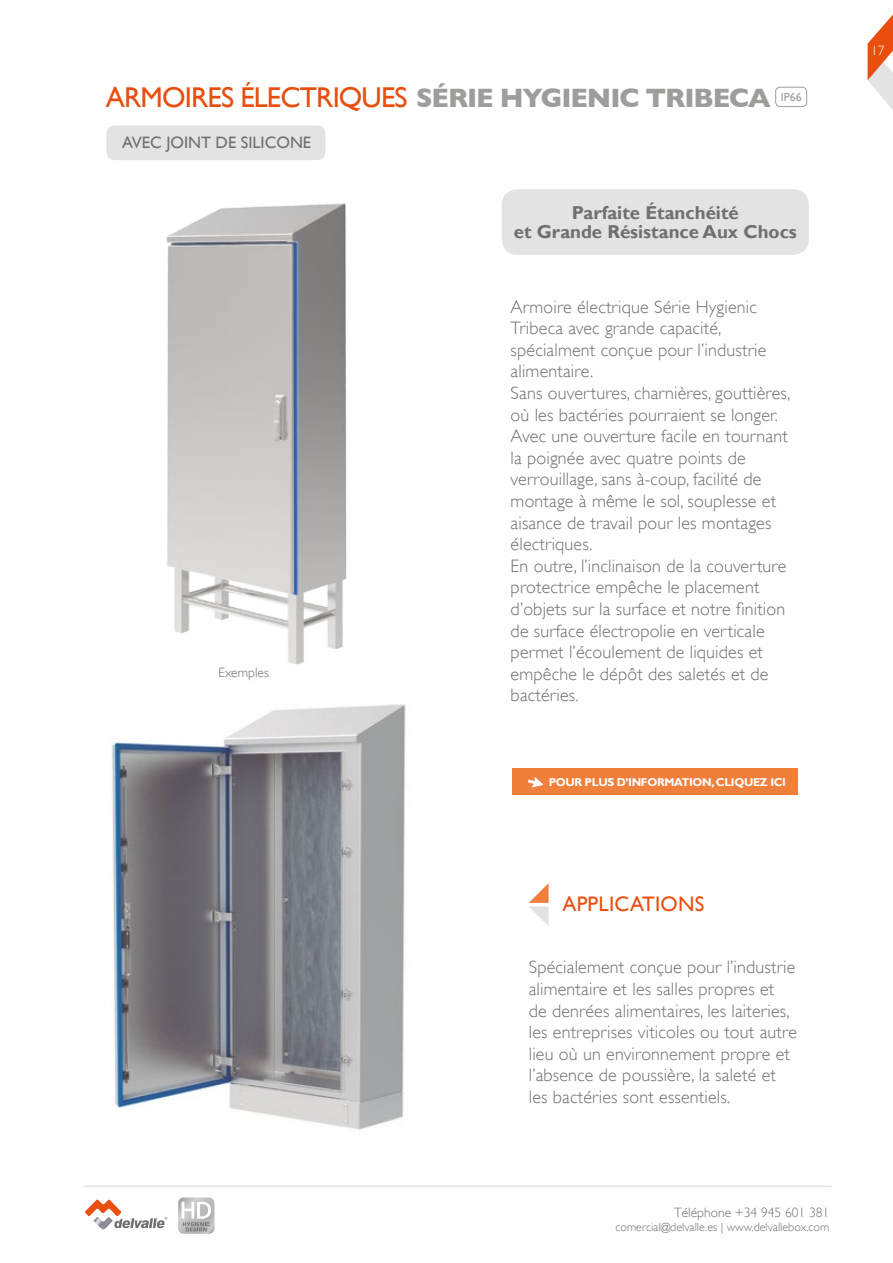
<style>
.page{position:relative;width:893px;height:1263px;background:#fff}
.page>*{position:absolute;margin:0;border:0;box-sizing:border-box;transform-origin:0 0}
.t1{font:700 27.15px "Gill Sans";letter-spacing:-.04em;color:#9d9d9c}
.t2{font:21px "Gill Sans";letter-spacing:.01em;color:#e94e0f}
.t3{font:700 18.6px/19.8px "Gill Sans";color:#706f6f;text-align:center}
.t4{font:300 18px/21.6px "Gill Sans";letter-spacing:.01em;color:#706f6f}
.t5{font:300 18px/21.6px "Gill Sans";letter-spacing:.01em;color:#706f6f}
.t6{font:16.5px "Gill Sans";color:#706f6f}
.t7{font:300 13.5px "Gill Sans";color:#706f6f}
.t8{font:300 13.5px "Gill Sans";color:#fff}
.t9{font:300 12px "Gill Sans";color:#706f6f}
.t10{font:11.85px "Gill Sans";color:#9d9d9c}
.t11{font:700 11.4px "Gill Sans";letter-spacing:-.03em;color:#fff}
.s1{font-weight:400;font-size:28.65px;color:#e94e0f}
</style>
<div class="page">
<svg style="left:868px;top:14px;width:25px;height:96px"></svg>
<svg style="left:178px;top:1197px;width:36px;height:37px"></svg>
<svg style="left:85px;top:1199px;width:82px;height:29px"></svg>
<img style="left:93px;top:1217px;width:20px;height:12px">
<hr style="left:84px;top:1185px;width:747px;height:2px;background:#e3e3e3">
<div style="left:502px;top:189px;width:307px;height:66px;background:#e3e3e3;border-radius:16px"></div>
<div style="left:512px;top:769px;width:286px;height:26px;background:#f07f3c"></div>
<svg style="left:528px;top:777px;width:15px;height:10px"></svg>
<div style="left:106px;top:125px;width:219px;height:35px;background:#e3e3e3;border-radius:9px"></div>
<img style="left:166px;top:203px;width:181px;height:462px">
<svg style="left:529px;top:883px;width:20px;height:43px"></svg>
<img style="left:112px;top:704px;width:294px;height:426px">
<div style="left:775px;top:87px;width:32px;height:20px;border:1px solid #9d9d9c;border-radius:4px"></div>
<h1 class="t1" style="left:106px;top:81px;width:666px"><span class="s1">ARMOIRES ÉLECTRIQUES</span> SÉRIE HYGIENIC TRIBECA</h1>
<p class="t10" style="left:781px;top:90px;width:22px">IP66</p>
<p class="t6" style="left:122px;top:133px;width:190px">AVEC JOINT DE SILICONE</p>
<p class="t7" style="left:218px;top:664px;width:52px">Exemples</p>
<p class="t3" style="left:514px;top:203px;width:285px">Parfaite Étanchéité<br>et Grande Résistance Aux Chocs</p>
<p class="t4" style="left:511px;top:296px;width:281px">Armoire électrique Série Hygienic Tribeca avec grande capacité, spécialment conçue pour l’industrie alimentaire.<br>Sans ouvertures, charnières, gouttières, où les bactéries pourraient se longer.<br>Avec une ouverture facile en tournant la poignée avec quatre points de verrouillage, sans à-coup, facilité de montage à même le sol, souplesse et aisance de travail pour les montages électriques.<br>En outre, l’inclinaison de la couverture protectrice empêche le placement d’objets sur la surface et notre finition de surface électropolie en verticale permet l’écoulement de liquides et empêche le dépôt des saletés et de bactéries.</p>
<p class="t11" style="left:549px;top:775px;width:239px">POUR PLUS D’INFORMATION, CLIQUEZ ICI</p>
<p class="t2" style="left:562px;top:892px;width:143px">APPLICATIONS</p>
<p class="t5" style="left:529px;top:956px;width:270px">Spécialement conçue pour l’industrie alimentaire et les salles propres et<br>de denrées alimentaires, les laiteries, les entreprises viticoles ou tout autre lieu où un environnement propre et l’absence de poussière, la saleté et les bactéries sont essentiels.</p>
<p class="t7" style="left:674px;top:1205px;width:157px">Téléphone +34 945 601 381</p>
<p class="t9" style="left:616px;top:1220px;width:215px">comercial@delvalle.es | www.delvallebox.com</p>
<p class="t8" style="left:871px;top:43px;width:15px">17</p>
</div>
